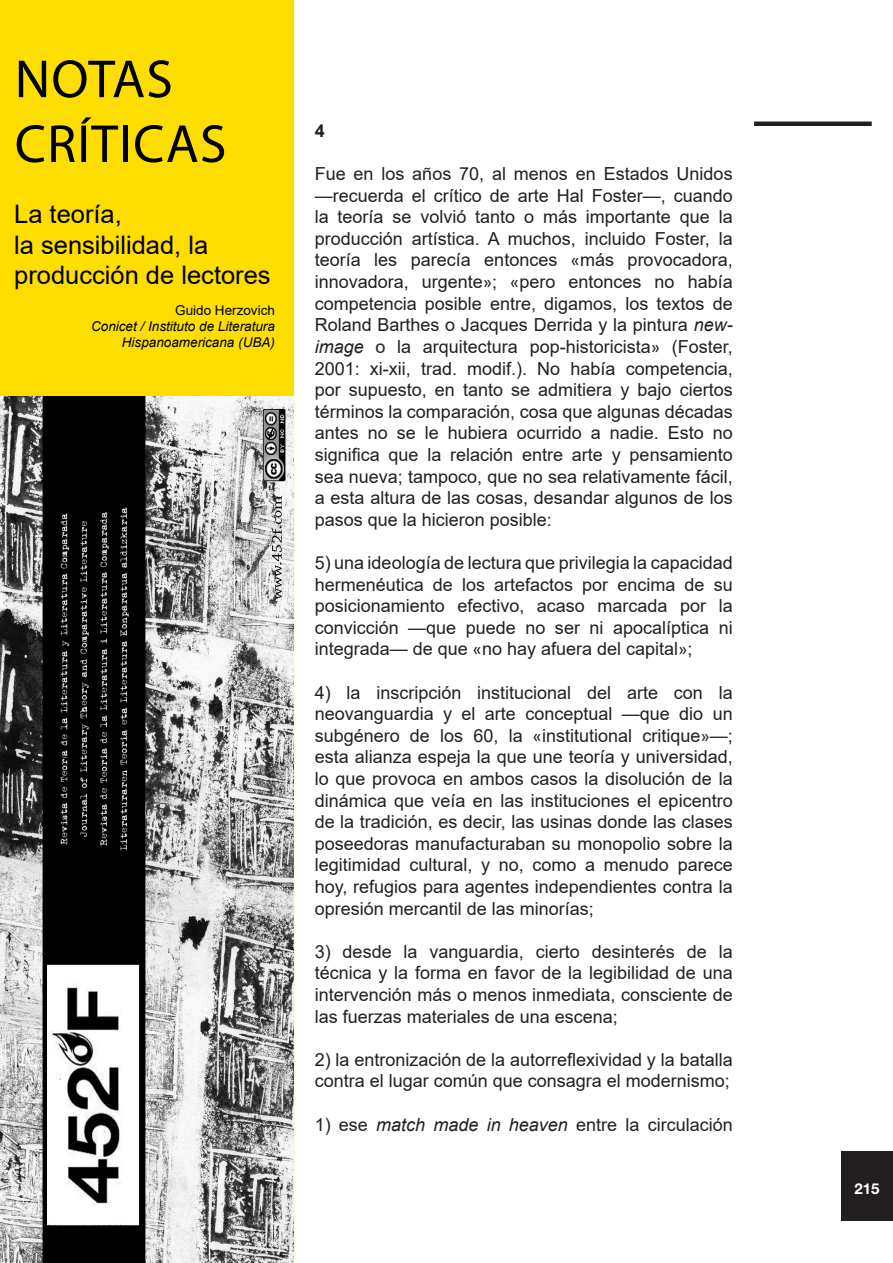
<style>
.page{position:relative;width:893px;height:1263px;background:#fff}
.page>*{position:absolute;margin:0;border:0;box-sizing:border-box;transform-origin:0 0}
.t1{font:54px/64.8px "Myriad Pro";letter-spacing:.02em;color:#000}
.t2{font:25.5px/30.6px "Arial";color:#000}
.t3{font:18px/21.6px "Arial";color:#231f20;text-align:justify}
.t4{font:700 18px "Arial";color:#231f20}
.t5{font:700 15px "Helvetica Neue";color:#fff}
.t6{font:italic 13.5px/16.2px "Arial";color:#000;text-align:right}
.t7{font:13.5px "Arial";color:#000}
.s1{font-family:"Calibri"}
.s2{font-style:italic}
</style>
<div class="page">
<hr style="left:754px;top:122px;width:118px;height:4px;background:#231f20">
<div style="left:841px;top:1151px;width:52px;height:70px;background:#231f20"></div>
<div style="left:0;top:0;width:294px;height:396px;background:#fedd00"></div>
<img style="left:0;top:396px;width:294px;height:867px">
<h1 class="t1" style="left:15px;top:46px;width:213px">NOTAS<br>CRÍTICAS</h1>
<h2 class="t2" style="left:14px;top:199px;width:258px">La teoría,<br>la sensibilidad, la producción de lectores</h2>
<p class="t7" style="left:175px;top:301px;width:101px">Guido Herzovich</p>
<p class="t6" style="left:91px;top:319px;width:185px">Conicet / Instituto de Literatura<br>Hispanoamericana (UBA)</p>
<p class="t4" style="left:315px;top:118px;width:12px">4</p>
<p class="t3" style="left:315px;top:163px;width:420px">Fue en los años 70, al menos en Estados Unidos —recuerda el crítico de arte Hal Foster—, cuando la teoría se volvió tanto o más importante que la producción artística. A muchos, incluido Foster, la teoría les parecía entonces <span class="s1">«</span>más provocadora, innovadora, urgente<span class="s1">»</span>; <span class="s1">«</span>pero entonces no había competencia posible entre, digamos, los textos de Roland Barthes o Jacques Derrida y la pintura <span class="s2">new&shy;image</span> o la arquitectura pop-historicista<span class="s1">»</span> (Foster, 2001: xi-xii, trad. modif.). No había competencia, por supuesto, en tanto se admitiera y bajo ciertos términos la comparación, cosa que algunas décadas antes no se le hubiera ocurrido a nadie. Esto no significa que la relación entre arte y pensamiento sea nueva; tampoco, que no sea relativamente fácil, a esta altura de las cosas, desandar algunos de los pasos que la hicieron posible:</p>
<p class="t3" style="left:315px;top:552px;width:420px">5) una ideología de lectura que privilegia la capacidad hermenéutica de los artefactos por encima de su posicionamiento efectivo, acaso marcada por la convicción —que puede no ser ni apocalíptica ni integrada— de que <span class="s1">«</span>no hay afuera del capital<span class="s1">»</span>;</p>
<p class="t3" style="left:315px;top:681px;width:420px">4) la inscripción institucional del arte con la neovanguardia y el arte conceptual —que dio un subgénero de los 60, la <span class="s1">«</span>institutional critique<span class="s1">»</span>—; esta alianza espeja la que une teoría y universidad, lo que provoca en ambos casos la disolución de la dinámica que veía en las instituciones el epicentro de la tradición, es decir, las usinas donde las clases poseedoras manufacturaban su monopolio sobre la legitimidad cultural, y no, como a menudo parece hoy, refugios para agentes independientes contra la opresión mercantil de las minorías;</p>
<p class="t3" style="left:315px;top:940px;width:420px">3) desde la vanguardia, cierto desinterés de la técnica y la forma en favor de la legibilidad de una intervención más o menos inmediata, consciente de las fuerzas materiales de una escena;</p>
<p class="t3" style="left:315px;top:1048px;width:419px">2) la entronización de la autorreflexividad y la batalla contra el lugar común que consagra el modernismo;</p>
<p class="t3" style="left:315px;top:1113px;width:419px">1) ese <span class="s2">match made in heaven</span> entre la circulación</p>
<p class="t5" style="left:854px;top:1179px;width:27px">215</p>
</div>
